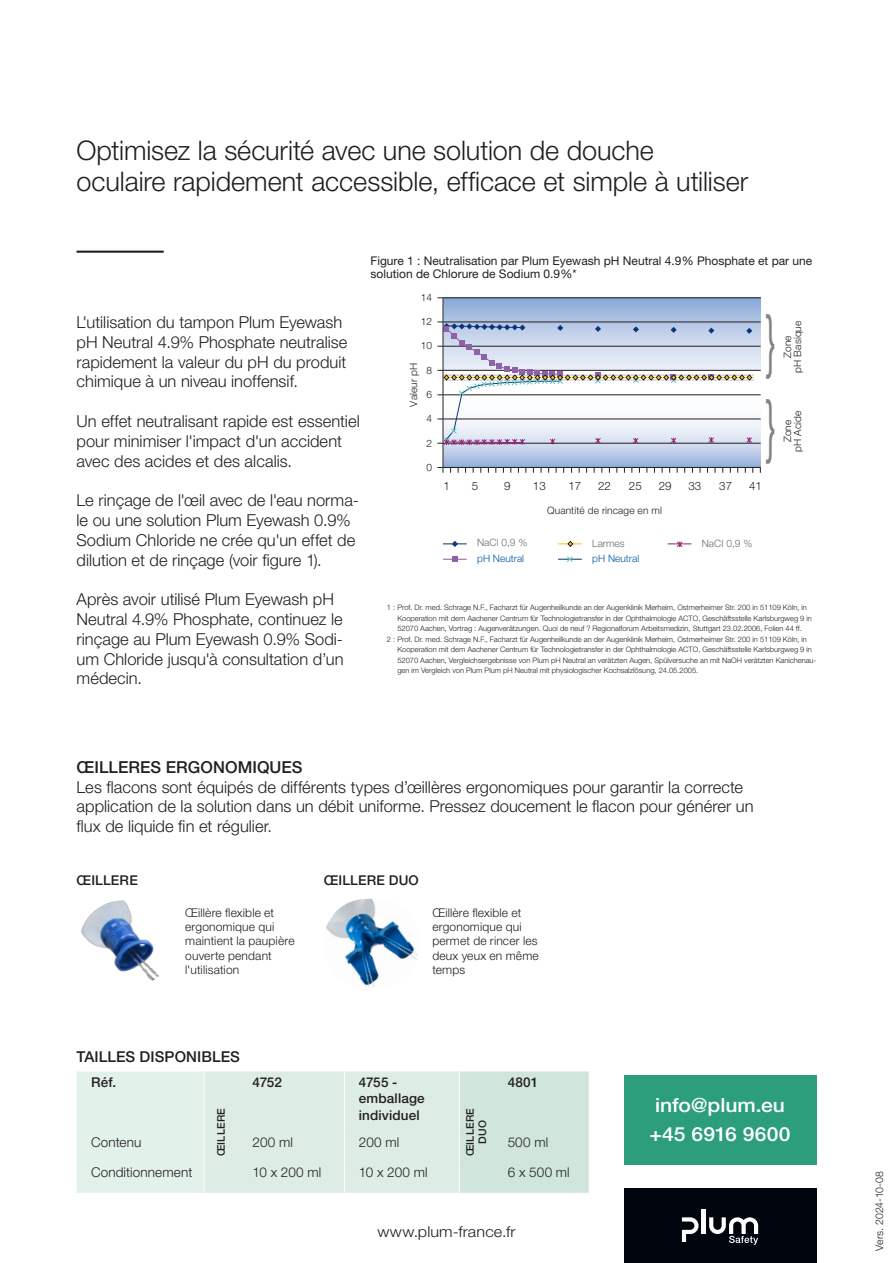
<style>
.page{position:relative;width:893px;height:1263px;background:#fff}
.page>*{position:absolute;margin:0;border:0;box-sizing:border-box;transform-origin:0 0}
.t1{font:69.6px/84.6px "Helvetica Neue LT Std";color:#808285;scale:.45 1}
.t2{font:300 27px "Helvetica Neue LT Std";letter-spacing:-.005em;color:#231f20}
.t3{font:500 19.5px "Helvetica Neue LT Std";color:#fff;scale:1.08 1}
.t4{font:300 16.5px/19.8px "Helvetica Neue LT Std";color:#231f20}
.t5{font:500 16.5px "Helvetica Neue LT Std";letter-spacing:.005em;color:#231f20}
.t6{font:300 15px "Helvetica Neue LT Std";letter-spacing:.01em;color:#231f20;scale:1.08 1}
.t7{font:500 15px "Helvetica Neue LT Std";letter-spacing:.005em;color:#231f20}
.t8{font:300 13.5px "Helvetica Neue LT Std";letter-spacing:.01em;color:#231f20}
.t9{font:500 13.5px/16.2px "Helvetica Neue LT Std";letter-spacing:.01em;color:#231f20}
.t10{font:300 12px/14.4px "Helvetica Neue LT Std";letter-spacing:.015em;color:#231f20}
.t11{font:12px/13.5px "Helvetica Neue LT Std";color:#231f20}
.t12{font:300 11.55px "Helvetica Neue LT Std";color:#231f20}
.t13{font:500 10.5px "Helvetica Neue LT Std";letter-spacing:.02em;color:#231f20}
.t14{font:300 10.5px "Helvetica Neue LT Std";letter-spacing:.01em;color:#231f20}
.t15{font:300 10.2px/10.1px "Helvetica Neue LT Std";letter-spacing:.01em;color:#231f20;text-align:center}
.t16{font:300 10.2px/15.6px "Helvetica Neue LT Std";color:#015aaa}
.t17{font:300 10.2px "Helvetica Neue LT Std";color:#6c6d70}
.t18{font:300 7.5px/10.5px "Helvetica Neue LT Std";color:#231f20}
.s1{color:#6c6d70}
</style>
<div class="page">
<div style="left:624px;top:1188px;width:192px;height:75px;background:#01060e"></div>
<hr style="left:702px;top:1209px;width:4px;height:25px;background:#fff">
<svg style="left:682px;top:1217px;width:17px;height:25px"></svg>
<svg style="left:709px;top:1217px;width:49px;height:28px"></svg>
<img style="left:326px;top:899px;width:92px;height:88px">
<img style="left:81px;top:900px;width:78px;height:81px">
<div style="left:624px;top:1075px;width:192px;height:89px;background:#2c9e7b"></div>
<hr style="left:77px;top:251px;width:87px;height:2px;background:#231f20">
<div style="left:443px;top:298px;width:318px;height:72px;background:linear-gradient(to bottom,#8facd9,#eff2f9)"></div>
<svg style="left:444px;top:380px;width:317px;height:87px;background:#b4c6e5"></svg>
<hr style="left:437px;top:298px;width:324px;height:1px;background:#231f20">
<hr style="left:437px;top:322px;width:324px;height:1px;background:#231f20">
<hr style="left:437px;top:346px;width:324px;height:1px;background:#231f20">
<hr style="left:437px;top:370px;width:324px;height:1px;background:#231f20">
<hr style="left:437px;top:395px;width:324px;height:1px;background:#231f20">
<hr style="left:437px;top:419px;width:324px;height:1px;background:#231f20">
<hr style="left:437px;top:443px;width:324px;height:1px;background:#231f20">
<hr style="left:437px;top:467px;width:324px;height:1px;background:#231f20">
<hr style="left:443px;top:377px;width:311px;height:1px;background:#feca0a">
<hr style="left:443px;top:375px;width:311px;height:1px;background:#bcbdc0">
<hr style="left:443px;top:379px;width:311px;height:1px;background:#bcbdc0">
<hr style="left:443px;top:298px;width:1px;height:175px;background:#231f20">
<svg style="left:442px;top:323px;width:311px;height:123px"></svg>
<svg style="left:558px;top:541px;width:24px;height:6px"></svg>
<svg style="left:668px;top:541px;width:23px;height:7px"></svg>
<svg style="left:558px;top:556px;width:24px;height:6px"></svg>
<svg style="left:443px;top:541px;width:24px;height:6px"></svg>
<svg style="left:443px;top:556px;width:24px;height:6px"></svg>
<svg style="left:77px;top:1071px;width:512px;height:122px;background:#dbece4"></svg>
<hr style="left:204px;top:1161px;width:1px;height:32px;background:#fff">
<hr style="left:344px;top:1161px;width:1px;height:32px;background:#fff">
<hr style="left:459px;top:1161px;width:1px;height:32px;background:#fff">
<p class="t2" style="left:77px;top:133px;width:579px">Optimisez la sécurité avec une solution de douche</p>
<p class="t2" style="left:77px;top:165px;width:673px">oculaire rapidement accessible, efficace et simple à utiliser</p>
<p class="t4" style="left:77px;top:312px;width:272px">L'utilisation du tampon Plum Eyewash pH Neutral 4.9% Phosphate neutralise rapidement la valeur du pH du produit chimique à un niveau inoffensif.</p>
<p class="t4" style="left:77px;top:411px;width:285px">Un effet neutralisant rapide est essentiel pour minimiser l'impact d'un accident avec des acides et des alcalis.</p>
<p class="t4" style="left:77px;top:490px;width:284px">Le rinçage de l'œil avec de l'eau norma&shy;le ou une solution Plum Eyewash 0.9% Sodium Chloride ne crée qu'un effet de dilution et de rinçage (voir figure 1).</p>
<p class="t4" style="left:77px;top:589px;width:269px">Après avoir utilisé Plum Eyewash pH<br>Neutral 4.9% Phosphate, continuez le rinçage au Plum Eyewash 0.9% Sodi&shy;um Chloride jusqu'à consultation d’un médecin.</p>
<p class="t11" style="left:370px;top:253px;width:443px">Figure 1 : Neutralisation par Plum Eyewash pH Neutral 4.9% Phosphate et par une solution de Chlorure de Sodium 0.9%*</p>
<p class="t15" style="left:421px;top:292px;width:13px">14</p>
<p class="t15" style="left:421px;top:316px;width:13px">12</p>
<p class="t15" style="left:421px;top:340px;width:13px">10</p>
<p class="t15" style="left:427px;top:365px;width:7px">8</p>
<p class="t15" style="left:427px;top:389px;width:7px">6</p>
<p class="t15" style="left:427px;top:413px;width:7px">4</p>
<p class="t15" style="left:427px;top:438px;width:7px">2</p>
<p class="t15" style="left:427px;top:462px;width:7px">0</p>
<p class="t15" style="left:408px;top:406px;width:45px;rotate:-90deg">Valeur pH</p>
<p class="t1" style="left:765px;top:297px;width:25px">} }</p>
<p class="t15" style="left:782px;top:373px;width:53px;rotate:-90deg">Zone<br>pH Basique</p>
<p class="t15" style="left:782px;top:452px;width:43px;rotate:-90deg">Zone<br>pH Acide</p>
<p class="t12" style="left:444px;top:479px;width:8px">1</p>
<p class="t12" style="left:472px;top:479px;width:8px">5</p>
<p class="t12" style="left:504px;top:479px;width:8px">9</p>
<p class="t12" style="left:533px;top:479px;width:14px">13</p>
<p class="t12" style="left:568px;top:479px;width:14px">17</p>
<p class="t12" style="left:598px;top:479px;width:14px">22</p>
<p class="t12" style="left:629px;top:479px;width:14px">25</p>
<p class="t12" style="left:659px;top:479px;width:14px">29</p>
<p class="t12" style="left:688px;top:479px;width:14px">33</p>
<p class="t12" style="left:719px;top:479px;width:14px">37</p>
<p class="t12" style="left:749px;top:479px;width:14px">41</p>
<p class="t15" style="left:547px;top:505px;width:116px">Quantité de rincage en ml</p>
<p class="t16" style="left:477px;top:535px;width:52px"><span class="s1">NaCl 0,9 % </span>pH Neutral</p>
<p class="t16" style="left:592px;top:535px;width:49px"><span class="s1">Larmes </span>pH Neutral</p>
<p class="t17" style="left:702px;top:537px;width:52px">NaCI 0,9 %</p>
<p class="t18" style="left:397px;top:602px;width:416px;text-indent:-10px">1 : Prof. Dr. med. Schrage N.F., Facharzt für Augenheilkunde an der Augenklinik Merheim, Ostmerheimer Str. 200 in 51109 Köln, in<br>Kooperation mit dem Aachener Centrum für Technologietransfer in der Ophthalmologie ACTO, Geschäftsstelle Karlsburgweg 9 in<br>52070 Aachen, Vortrag : Augenverätzungen. Quoi de neuf ? Regionalforum Arbeitsmedizin, Stuttgart 23.02.2006, Folien 44 ff.</p>
<p class="t18" style="left:397px;top:634px;width:421px;text-indent:-10px">2 : Prof. Dr. med. Schrage N.F., Facharzt für Augenheilkunde an der Augenklinik Merheim, Ostmerheimer Str. 200 in 51109 Köln, in Kooperation mit dem Aachener Centrum für Technologietransfer in der Ophthalmologie ACTO, Geschäftsstelle Karlsburgweg 9 in 52070 Aachen, Vergleichsergebnisse von Plum pH Neutral an verätzten Augen, Spülversuche an mit NaOH verätzten Kanichenau&shy;gen im Vergleich von Plum Plum pH Neutral mit physiologischer Kochsalzlösung, 24.05.2005.</p>
<p class="t5" style="left:77px;top:757px;width:228px">ŒILLERES ERGONOMIQUES</p>
<p class="t4" style="left:77px;top:776px;width:668px">Les flacons sont équipés de différents types d’œillères ergonomiques pour garantir la correcte</p>
<p class="t4" style="left:77px;top:796px;width:679px">application de la solution dans un débit uniforme. Pressez doucement le flacon pour générer un</p>
<p class="t4" style="left:77px;top:816px;width:197px">flux de liquide fin et régulier.</p>
<p class="t9" style="left:77px;top:872px;width:63px">ŒILLERE</p>
<p class="t9" style="left:324px;top:872px;width:97px">ŒILLERE DUO</p>
<p class="t10" style="left:185px;top:905px;width:90px">Œillère flexible et</p>
<p class="t10" style="left:185px;top:919px;width:111px">ergonomique qui maintient la paupière ouverte pendant l'utilisation</p>
<p class="t7" style="left:77px;top:1047px;width:165px">TAILLES DISPONIBLES</p>
<p class="t10" style="left:432px;top:905px;width:90px">Œillère flexible et</p>
<p class="t10" style="left:432px;top:919px;width:91px">ergonomique qui</p>
<p class="t10" style="left:432px;top:933px;width:108px;text-align:justify">permet de rincer les deux yeux en même temps</p>
<p class="t9" style="left:91px;top:1074px;width:27px">Réf.</p>
<p class="t9" style="left:253px;top:1074px;width:31px">4752</p>
<p class="t9" style="left:359px;top:1074px;width:67px">4755 - emballage</p>
<p class="t9" style="left:359px;top:1106px;width:62px">individuel</p>
<p class="t13" style="left:464px;top:1156px;width:50px;rotate:-90deg">ŒILLERE</p>
<p class="t9" style="left:508px;top:1074px;width:32px">4801</p>
<p class="t13" style="left:215px;top:1156px;width:50px;rotate:-90deg">ŒILLERE</p>
<p class="t13" style="left:476px;top:1144px;width:25px;rotate:-90deg">DUO</p>
<p class="t8" style="left:91px;top:1134px;width:52px">Contenu</p>
<p class="t8" style="left:253px;top:1134px;width:42px">200 ml</p>
<p class="t8" style="left:359px;top:1134px;width:42px">200 ml</p>
<p class="t8" style="left:508px;top:1134px;width:42px">500 ml</p>
<p class="t8" style="left:91px;top:1164px;width:103px">Conditionnement</p>
<p class="t8" style="left:253px;top:1164px;width:70px">10 x 200 ml</p>
<p class="t8" style="left:359px;top:1164px;width:70px">10 x 200 ml</p>
<p class="t8" style="left:508px;top:1164px;width:64px">6 x 500 ml</p>
<p class="t6" style="left:377px;top:1223px;width:129px">www.plum-france.fr</p>
<p class="t3" style="left:655px;top:1094px;width:122px">info@plum.eu</p>
<p class="t3" style="left:649px;top:1122px;width:132px">+45 6916 9600</p>
<p class="t14" style="left:873px;top:1251px;width:82px;rotate:-90deg">Vers. 2024-10-08</p>
</div>
